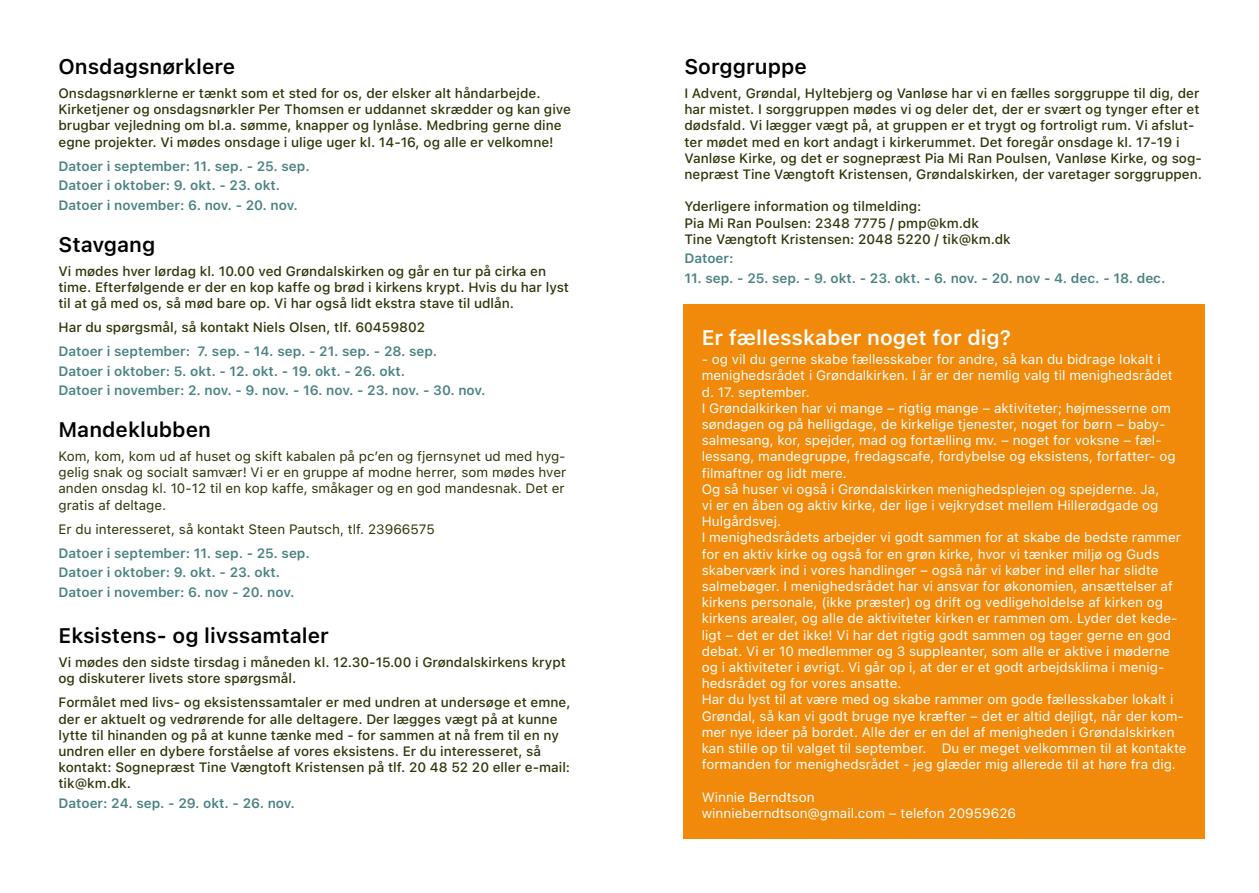
<style>
.page{position:relative;width:1259px;height:893px;background:#fff}
.page>*{position:absolute;margin:0;border:0;box-sizing:border-box;transform-origin:0 0}
.t1{font:600 21px "SF Pro Text";color:#000}
.t2{font:600 21px "SF Pro Text";color:#fff}
.t3{font:13.5px/16.2px "SF Pro Text";color:#fff}
.t4{font:500 13.5px/16.2px "SF Pro Text";color:#2c3506}
.t5{font:600 13.5px/19.5px "SF Pro Text";color:#498281}
.t6{font:13.5px/16.2px "SF Pro Text";color:#2c3506;text-align:justify}
</style>
<div class="page">
<div style="left:683px;top:304px;width:522px;height:535px;background:#f18a0a"></div>
<h1 class="t1" style="left:58px;top:54px;width:178px">Onsdagsnørklere</h1>
<p class="t4" style="left:58px;top:85px;width:514px">Onsdagsnørklerne er tænkt som et sted for os, der elsker alt håndarbejde.<br>Kirketjener og onsdagsnørkler Per Thomsen er uddannet skrædder og kan give brugbar vejledning om bl.a. sømme, knapper og lynlåse. Medbring gerne dine egne projekter. Vi mødes onsdage i ulige uger kl. 14-16, og alle er velkomne!</p>
<p class="t5" style="left:58px;top:156px;width:253px">Datoer i september: 11. sep. - 25. sep.<br>Datoer i oktober: 9. okt. - 23. okt.<br>Datoer i november: 6. nov. - 20. nov.</p>
<h1 class="t1" style="left:58px;top:232px;width:98px">Stavgang</h1>
<p class="t4" style="left:58px;top:263px;width:512px">Vi mødes hver lørdag kl. 10.00 ved Grøndalskirken og går en tur på cirka en time. Efterfølgende er der en kop kaffe og brød i kirkens krypt. Hvis du har lyst til at gå med os, så mød bare op. Vi har også lidt ekstra stave til udlån.</p>
<p class="t4" style="left:58px;top:319px;width:368px">Har du spørgsmål, så kontakt Niels Olsen, tlf. 60459802</p>
<p class="t5" style="left:58px;top:342px;width:429px">Datoer i september: 7. sep. - 14. sep. - 21. sep. - 28. sep.<br>Datoer i oktober: 5. okt. - 12. okt. - 19. okt. - 26. okt.<br>Datoer i november: 2. nov. - 9. nov. - 16. nov. - 23. nov. - 30. nov.</p>
<h1 class="t1" style="left:58px;top:417px;width:154px">Mandeklubben</h1>
<p class="t6" style="left:58px;top:448px;width:509px">Kom, kom, kom ud af huset og skift kabalen på pc’en og fjernsynet ud med hyg&shy;gelig snak og socialt samvær! Vi er en gruppe af modne herrer, som mødes hver anden onsdag kl. 10-12 til en kop kaffe, småkager og en god mandesnak. Det er gratis af deltage.</p>
<p class="t6" style="left:58px;top:521px;width:378px">Er du interesseret, så kontakt Steen Pautsch, tlf. 23966575</p>
<p class="t5" style="left:58px;top:543px;width:253px">Datoer i september: 11. sep. - 25. sep.<br>Datoer i oktober: 9. okt. - 23. okt.<br>Datoer i november: 6. nov - 20. nov.</p>
<h1 class="t1" style="left:58px;top:624px;width:272px">Eksistens- og livssamtaler</h1>
<p class="t4" style="left:58px;top:654px;width:509px">Vi mødes den sidste tirsdag i måneden kl. 12.30-15.00 i Grøndalskirkens krypt og diskuterer livets store spørgsmål.</p>
<p class="t4" style="left:58px;top:695px;width:514px">Formålet med livs- og eksistenssamtaler er med undren at undersøge et emne, der er aktuelt og vedrørende for alle deltagere. Der lægges vægt på at kunne lytte til hinanden og på at kunne tænke med - for sammen at nå frem til en ny undren eller en dybere forståelse af vores eksistens. Er du interesseret, så kontakt: Sognepræst Tine Vængtoft Kristensen på tlf. 20 48 52 20 eller e-mail: tik@km.dk.</p>
<p class="t5" style="left:58px;top:793px;width:238px">Datoer: 24. sep. - 29. okt. - 26. nov.</p>
<h1 class="t1" style="left:684px;top:54px;width:124px">Sorggruppe</h1>
<p class="t4" style="left:684px;top:85px;width:519px">I Advent, Grøndal, Hyltebjerg og Vanløse har vi en fælles sorggruppe til dig, der har mistet. I sorggruppen mødes vi og deler det, der er svært og tynger efter et dødsfald. Vi lægger vægt på, at gruppen er et trygt og fortroligt rum. Vi afslut&shy;ter mødet med en kort andagt i kirkerummet. Det foregår onsdage kl. 17-19 i Vanløse Kirke, og det er sognepræst Pia Mi Ran Poulsen, Vanløse Kirke, og sog&shy;nepræst Tine Vængtoft Kristensen, Grøndalskirken, der varetager sorggruppen.</p>
<p class="t4" style="left:684px;top:199px;width:328px">Yderligere information og tilmelding:<br>Pia Mi Ran Poulsen: 2348 7775 / pmp@km.dk<br>Tine Vængtoft Kristensen: 2048 5220 / tik@km.dk</p>
<p class="t5" style="left:684px;top:249px;width:51px">Datoer:</p>
<p class="t5" style="left:684px;top:268px;width:482px">11. sep. - 25. sep. - 9. okt. - 23. okt. - 6. nov. - 20. nov - 4. dec. - 18. dec.</p>
<h1 class="t2" style="left:702px;top:325px;width:311px">Er fællesskaber noget for dig?</h1>
<p class="t3" style="left:702px;top:351px;width:486px">- og vil du gerne skabe fællesskaber for andre, så kan du bidrage lokalt i menighedsrådet i Grøndalkirken. I år er der nemlig valg til menighedsrådet d. 17. september.<br>I Grøndalkirken har vi mange – rigtig mange – aktiviteter; højmesserne om søndagen og på helligdage, de kirkelige tjenester, noget for børn – baby&shy;salmesang, kor, spejder, mad og fortælling mv. – noget for voksne – fæl&shy;lessang, mandegruppe, fredagscafe, fordybelse og eksistens, forfatter- og filmaftner og lidt mere.<br>Og så huser vi også i Grøndalskirken menighedsplejen og spejderne. Ja,<br>vi er en åben og aktiv kirke, der lige i vejkrydset mellem Hillerødgade og Hulgårdsvej.<br>I menighedsrådets arbejder vi godt sammen for at skabe de bedste rammer for en aktiv kirke og også for en grøn kirke, hvor vi tænker miljø og Guds skaberværk ind i vores handlinger – også når vi køber ind eller har slidte salmebøger. I menighedsrådet har vi ansvar for økonomien, ansættelser af kirkens personale, (ikke præster) og drift og vedligeholdelse af kirken og kirkens arealer, og alle de aktiviteter kirken er rammen om. Lyder det kede&shy;ligt – det er det ikke! Vi har det rigtig godt sammen og tager gerne en god debat. Vi er 10 medlemmer og 3 suppleanter, som alle er aktive i møderne og i aktiviteter i øvrigt. Vi går op i, at der er et godt arbejdsklima i menig&shy;hedsrådet og for vores ansatte.<br>Har du lyst til at være med og skabe rammer om gode fællesskaber lokalt i Grøndal, så kan vi godt bruge nye kræfter – det er altid dejligt, når der kom&shy;mer nye ideer på bordet. Alle der er en del af menigheden i Grøndalskirken kan stille op til valget til september. Du er meget velkommen til at kontakte formanden for menighedsrådet - jeg glæder mig allerede til at høre fra dig.</p>
<p class="t3" style="left:702px;top:789px;width:316px">Winnie Berndtson<br>winnieberndtson@gmail.com – telefon 20959626</p>
</div>
